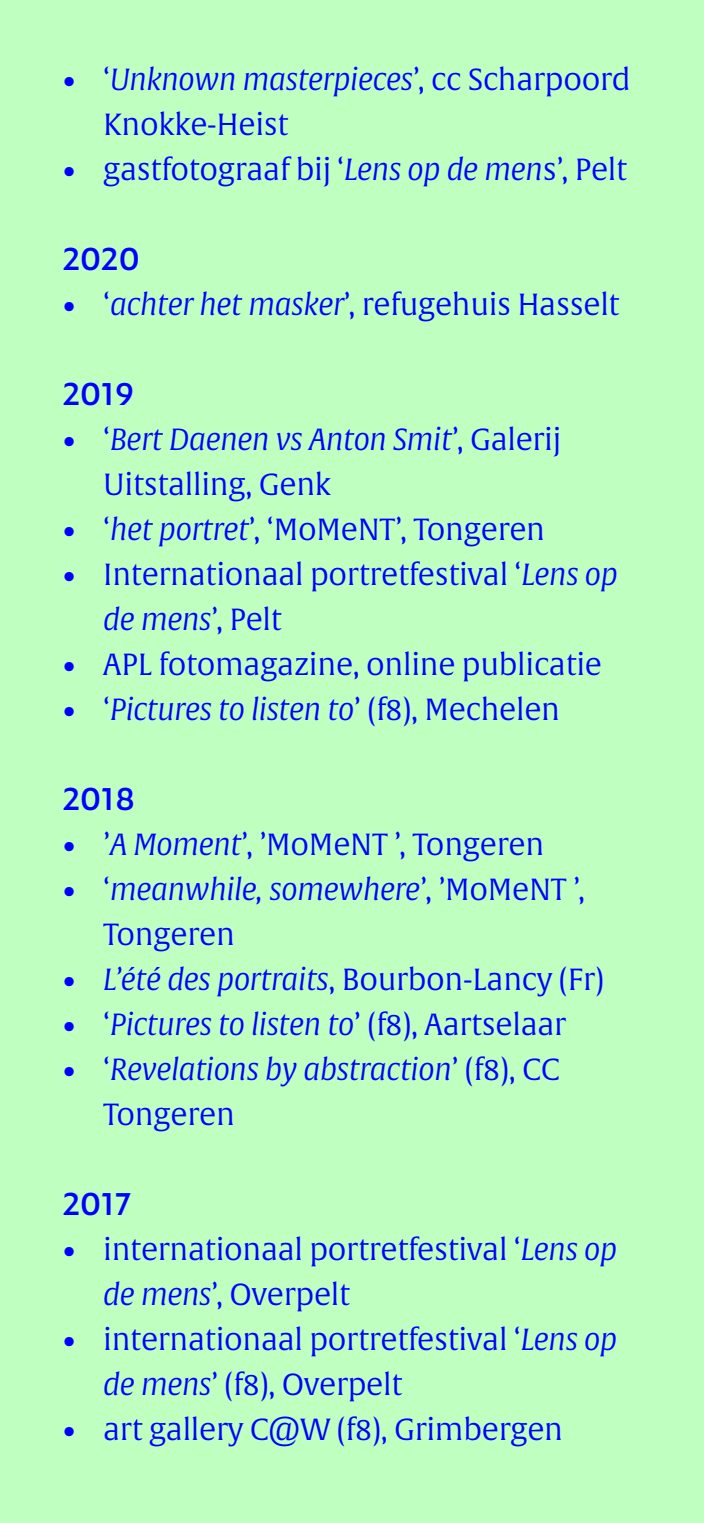
<style>
.page{position:relative;width:704px;height:1523px;background:#fff}
.page>*{position:absolute;margin:0;border:0;box-sizing:border-box;transform-origin:0 0}
.t1{font:30px/45px "Alverata Lt";letter-spacing:-.01em;color:#00f}
.t2{font:italic 30px/45px "Alverata Lt";letter-spacing:-.01em;color:#00f}
.t3{font:600 30px "Zeitung Pro";letter-spacing:-.01em;color:#00f}
.s1{font-style:italic}
.s2{font-style:normal}
</style>
<div class="page">
<div style="left:0;top:0;width:703px;height:1522px;background:#bfffbf"></div>
<p class="t1" style="left:103px;top:58px;width:528px;text-indent:-41px"><span class="s1">•</span> ‘<span class="s1">Unknown masterpieces</span>’, cc Scharpoord<br>Knokke-Heist</p>
<p class="t1" style="left:62px;top:148px;width:565px"><span class="s1">•</span> gastfotograaf bij ‘<span class="s1">Lens op de men</span>s’, Pelt</p>
<p class="t3" style="left:62px;top:236px;width:79px">2020</p>
<p class="t1" style="left:62px;top:283px;width:558px"><span class="s1">•</span> ‘<span class="s1">achter het masker</span>’, refugehuis Hasselt</p>
<p class="t3" style="left:62px;top:371px;width:73px">2019</p>
<p class="t1" style="left:103px;top:418px;width:459px;text-indent:-41px"><span class="s1">•</span> ‘<span class="s1">Bert Daenen vs Anton Smit</span>’, Galerij<br>Uitstalling, Genk</p>
<p class="t1" style="left:62px;top:508px;width:484px"><span class="s1">•</span> ‘<span class="s1">het portret</span>’, ‘MoMeNT’, Tongeren</p>
<p class="t1" style="left:103px;top:553px;width:515px;text-indent:-41px"><span class="s1">•</span> Internationaal portretfestival ‘<span class="s1">Lens op de mens</span>’, Pelt</p>
<p class="t1" style="left:62px;top:643px;width:540px"><span class="s1">•</span> APL fotomagazine, online publicatie</p>
<p class="t2" style="left:62px;top:688px;width:499px">• <span class="s2">‘</span>Pictures to listen to<span class="s2">’ (f8), Mechelen</span></p>
<p class="t3" style="left:62px;top:776px;width:75px">2018</p>
<p class="t1" style="left:62px;top:823px;width:483px"><span class="s1">•</span> ’<span class="s1">A Moment</span>’, ’MoMeNT ’, Tongeren</p>
<p class="t2" style="left:103px;top:868px;width:483px;text-indent:-41px">• <span class="s2">‘</span>meanwhile, somewhere<span class="s2">’, ’MoMeNT ’,<br>Tongeren</span></p>
<p class="t2" style="left:62px;top:958px;width:542px">• L’été des portraits<span class="s2">, Bourbon-Lancy (Fr)</span></p>
<p class="t2" style="left:62px;top:1003px;width:505px">• <span class="s2">‘</span>Pictures to listen to<span class="s2">’ (f8), Aartselaar</span></p>
<p class="t2" style="left:103px;top:1048px;width:457px;text-indent:-41px">• <span class="s2">‘</span>Revelations by abstraction<span class="s2">’ (f8), CC<br>Tongeren</span></p>
<p class="t3" style="left:62px;top:1181px;width:71px">2017</p>
<p class="t1" style="left:103px;top:1228px;width:515px;text-indent:-41px"><span class="s1">•</span> internationaal portretfestival ‘<span class="s1">Lens op de mens</span>’, Overpelt</p>
<p class="t1" style="left:103px;top:1318px;width:515px;text-indent:-41px"><span class="s1">•</span> internationaal portretfestival ‘<span class="s1">Lens op de mens</span>’ (f8), Overpelt</p>
<p class="t1" style="left:62px;top:1408px;width:502px"><span class="s1">•</span> art gallery C@W (f8), Grimbergen</p>
</div>
